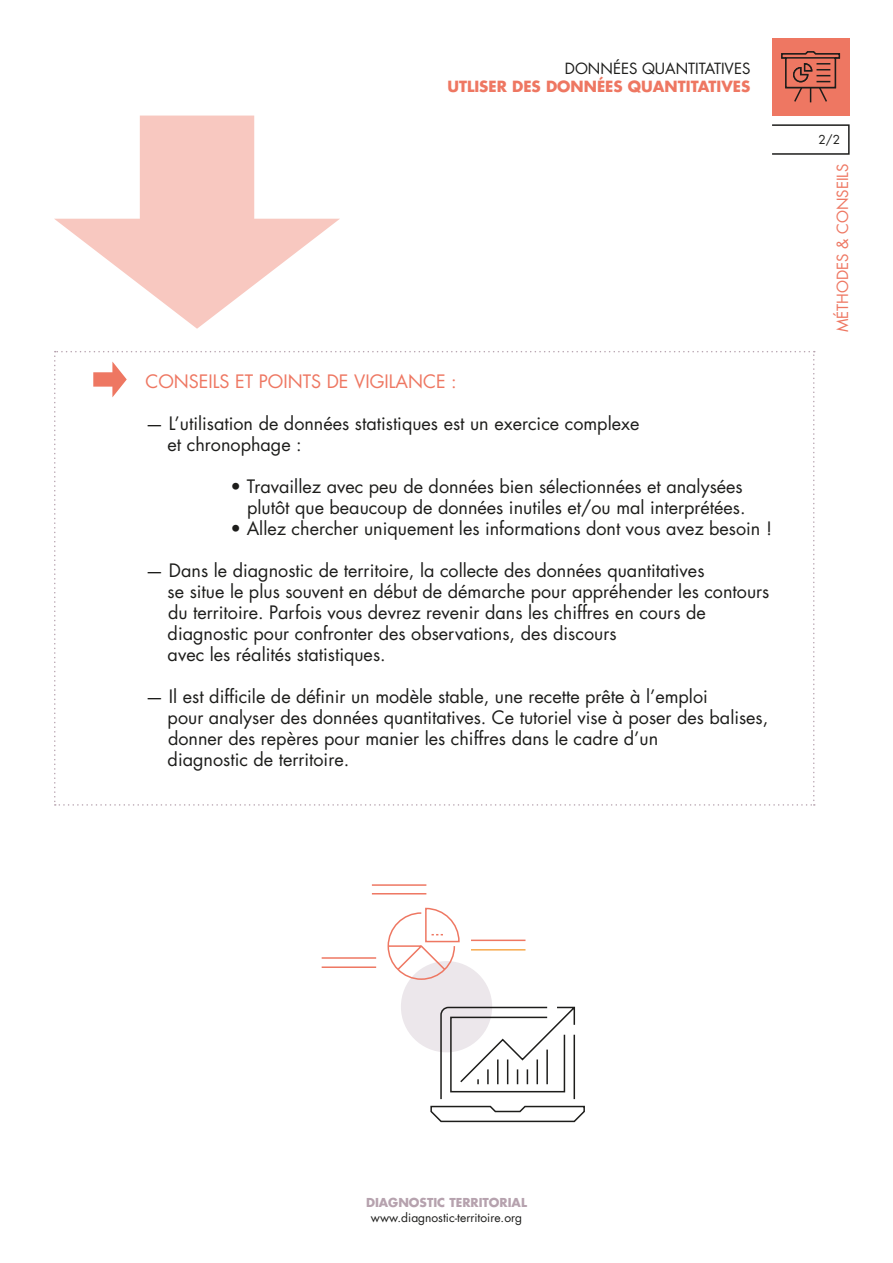
<style>
.page{position:relative;width:893px;height:1263px;background:#fff}
.page>*{position:absolute;margin:0;border:0;box-sizing:border-box;transform-origin:0 0}
.t1{font:18px/21px "Futura LT";color:#1d1d1b}
.t2{font:18px "Futura LT";color:#ee7762}
.t3{font:700 15px "Futura LT";color:#ee7762}
.t4{font:15px "Futura LT";color:#1d1d1b}
.t5{font:15px "Futura LT";color:#ee7762}
.t6{font:12px "Futura LT";color:#1d1d1b}
.t7{font:700 12px "Futura LT";color:#b6a2ae}
</style>
<div class="page">
<div style="left:771px;top:124px;width:79px;height:31px;border:2px solid #1d1d1b"></div>
<svg style="left:54px;top:351px;width:761px;height:455px"></svg>
<svg style="left:54px;top:116px;width:286px;height:213px"></svg>
<div style="left:772px;top:38px;width:78px;height:78px;background:#ee7762"></div>
<svg style="left:781px;top:51px;width:60px;height:52px"></svg>
<div style="left:401px;top:961px;width:91px;height:91px;background:#ece7eb;border-radius:50%"></div>
<svg style="left:430px;top:1006px;width:155px;height:117px"></svg>
<svg style="left:387px;top:907px;width:73px;height:73px"></svg>
<hr style="left:322px;top:966px;width:54px;height:2px;background:#ee7762">
<hr style="left:322px;top:957px;width:54px;height:2px;background:#ee7762">
<hr style="left:471px;top:939px;width:54px;height:2px;background:#ee7762">
<hr style="left:372px;top:893px;width:54px;height:1px;background:#ee7762">
<hr style="left:372px;top:884px;width:54px;height:2px;background:#ee7762">
<hr style="left:471px;top:949px;width:54px;height:1px;background:#f7aa4e">
<p class="t4" style="left:565px;top:59px;width:187px">DONNÉES QUANTITATIVES</p>
<p class="t3" style="left:447px;top:76px;width:305px">UTLISER DES DONNÉES QUANTITATIVES</p>
<p class="t2" style="left:145px;top:370px;width:313px">CONSEILS ET POINTS DE VIGILANCE :</p>
<p class="t1" style="left:168px;top:413px;width:473px;text-indent:-22px">— L’utilisation de données statistiques est un exercice complexe et chronophage :</p>
<p class="t1" style="left:230px;top:476px;width:517px;text-align:right">• Travaillez avec peu de données bien sélectionnées et analysées plutôt que beaucoup de données inutiles et/ou mal interprétées.</p>
<p class="t1" style="left:230px;top:518px;width:543px">• Allez chercher uniquement les informations dont vous avez besoin !</p>
<p class="t1" style="left:168px;top:560px;width:603px;text-indent:-22px">— Dans le diagnostic de territoire, la collecte des données quantitatives<br>se situe le plus souvent en début de démarche pour appréhender les contours du territoire. Parfois vous devrez revenir dans les chiffres en cours de diagnostic pour confronter des observations, des discours<br>avec les réalités statistiques.</p>
<p class="t1" style="left:168px;top:686px;width:602px;text-indent:-22px">— Il est difficile de définir un modèle stable, une recette prête à l’emploi<br>pour analyser des données quantitatives. Ce tutoriel vise à poser des balises, donner des repères pour manier les chiffres dans le cadre d’un<br>diagnostic de territoire.</p>
<p class="t6" style="left:818px;top:132px;width:23px">2/2</p>
<p class="t5" style="left:833px;top:332px;width:170px;rotate:-90deg">MÉTHODES &amp; CONSEILS</p>
<p class="t7" style="left:366px;top:1194px;width:162px">DIAGNOSTIC TERRITORIAL</p>
<p class="t6" style="left:371px;top:1209px;width:153px">www.diagnostic-territoire.org</p>
</div>
